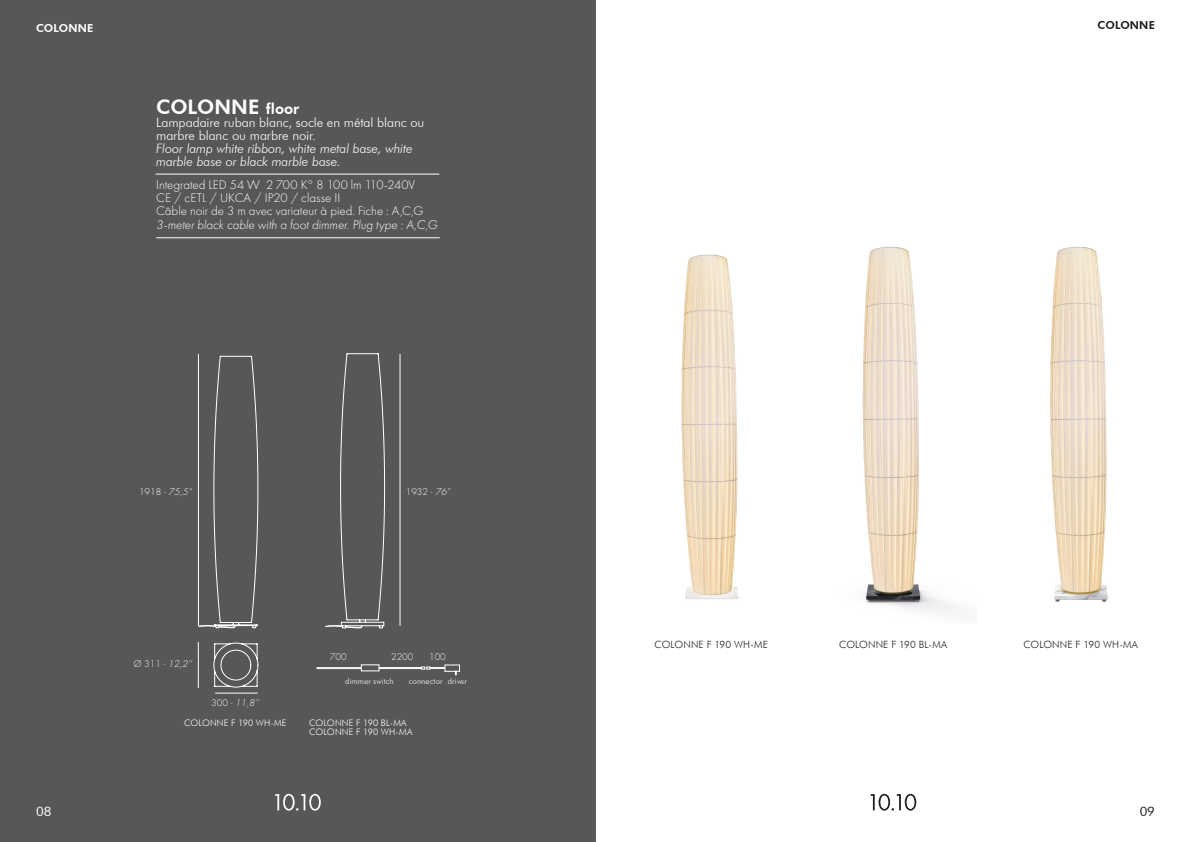
<style>
.page{position:relative;width:1191px;height:842px;background:#fff}
.page>*{position:absolute;margin:0;border:0;box-sizing:border-box;transform-origin:0 0}
.t1{font:800 20px "Futura BT";letter-spacing:.005em;color:#fff}
.t2{font:300 13px "Futura PT";color:#fff}
.t3{font:italic 300 13px/13px "Futura BT";letter-spacing:-.01em;color:#fff}
.t4{font:300 13px/13px "Futura BT";letter-spacing:-.005em;color:#fff}
.t5{font:italic 300 13px "Futura PT";letter-spacing:-.005em;color:#fff}
.t6{font:13px "Futura BT";color:#fff}
.t7{font:13px "Futura BT";color:#1d1d1b}
.t8{font:800 11px "Futura BT";letter-spacing:.01em;color:#fff}
.t9{font:800 11px "Futura BT";letter-spacing:.01em;color:#1d1d1b}
.t10{font:300 10px "Futura BT";letter-spacing:.015em;color:#1d1d1b}
.t11{font:300 9px "Futura BT";letter-spacing:.02em;color:#fff}
.t12{font:300 9px "Futura Std";color:#fff}
.t13{font:italic 300 9px "Futura Std";color:#fff}
.t14{font:300 8px "Futura BT";letter-spacing:.015em;color:#fff}
.s1{font-family:"Futura PT";font-weight:300;font-style:italic;font-size:15px;color:#575756}
.s2{font-size:15px}
.s3{font-style:italic}
.s4{font-style:normal}
</style>
<div class="page">
<div style="left:0;top:0;width:595px;height:842px;background:#575756"></div>
<img style="left:862px;top:247px;width:93px;height:365px">
<img style="left:1050px;top:247px;width:58px;height:355px">
<svg style="left:275px;top:794px;width:46px;height:17px"></svg>
<svg style="left:870px;top:794px;width:46px;height:17px"></svg>
<hr style="left:156px;top:174px;width:283px;height:1px;background:#fff">
<hr style="left:156px;top:238px;width:284px;height:1px;background:#fff">
<img style="left:681px;top:254px;width:58px;height:345px">
<svg style="left:213px;top:642px;width:45px;height:46px"></svg>
<svg style="left:198px;top:356px;width:60px;height:273px"></svg>
<svg style="left:325px;top:353px;width:60px;height:276px"></svg>
<hr style="left:215px;top:693px;width:43px;height:1px;background:#fff">
<hr style="left:198px;top:354px;width:1px;height:272px;background:#fff">
<hr style="left:400px;top:354px;width:1px;height:272px;background:#fff">
<hr style="left:198px;top:642px;width:1px;height:46px;background:#fff">
<hr style="left:316px;top:667px;width:45px;height:1px;background:#fff">
<hr style="left:316px;top:668px;width:45px;height:1px;background:#fff">
<div style="left:361px;top:664px;width:18px;height:7px;border:1px solid #fff"></div>
<hr style="left:379px;top:667px;width:42px;height:1px;background:#fff">
<hr style="left:379px;top:668px;width:42px;height:1px;background:#fff">
<svg style="left:421px;top:667px;width:24px;height:2px"></svg>
<p class="t8" style="left:36px;top:22px;width:74px">COLONNE<span class="s1">ad</span></p>
<p class="t1" style="left:156px;top:95px;width:145px">COLONNE <span class="s2">floor</span></p>
<p class="t4" style="left:156px;top:116px;width:270px">Lampadaire ruban blanc, socle en métal blanc ou marbre blanc ou marbre noir.</p>
<p class="t3" style="left:156px;top:142px;width:258px">Floor lamp white ribbon, white metal base, white marble base or black marble base.</p>
<p class="t2" style="left:156px;top:178px;width:260px">Integrated LED 54 W 2 700 K° 8 100 lm 110-240V</p>
<p class="t2" style="left:156px;top:191px;width:186px">CE / cETL / UKCA / IP20 / classe II</p>
<p class="t2" style="left:156px;top:204px;width:269px">Câble noir de 3 m avec variateur à pied. Fiche : A,C,G</p>
<p class="t5" style="left:156px;top:218px;width:283px">3-meter black cable with a foot dimmer. Plug type : A,C,G</p>
<p class="t12" style="left:139px;top:486px;width:55px">1918 - <span class="s3">75,5’</span>’</p>
<p class="t13" style="left:134px;top:659px;width:60px"><span class="s4">Ø 311 -</span> 12,2’’</p>
<p class="t13" style="left:211px;top:697px;width:50px"><span class="s4">300 -</span> 11,8’’</p>
<p class="t12" style="left:406px;top:486px;width:47px">1932 - <span class="s3">76’</span>’</p>
<p class="t12" style="left:330px;top:651px;width:18px">700</p>
<p class="t12" style="left:391px;top:651px;width:24px">2200</p>
<p class="t12" style="left:429px;top:651px;width:18px">100</p>
<p class="t14" style="left:345px;top:676px;width:50px">dimmer switch</p>
<p class="t14" style="left:409px;top:676px;width:36px">connector</p>
<p class="t14" style="left:448px;top:676px;width:21px">driver</p>
<p class="t11" style="left:184px;top:717px;width:104px">COLONNE F 190 WH-ME</p>
<p class="t11" style="left:309px;top:717px;width:99px">COLONNE F 190 BL-MA</p>
<p class="t11" style="left:309px;top:726px;width:105px">COLONNE F 190 WH-MA</p>
<p class="t9" style="left:1097px;top:19px;width:59px">COLONNE</p>
<p class="t10" style="left:654px;top:639px;width:115px">COLONNE F 190 WH-ME</p>
<p class="t10" style="left:839px;top:639px;width:109px">COLONNE F 190 BL-MA</p>
<p class="t10" style="left:1023px;top:639px;width:116px">COLONNE F 190 WH-MA</p>
<p class="t6" style="left:36px;top:803px;width:17px">08</p>
<p class="t7" style="left:1139px;top:803px;width:17px">09</p>
</div>
